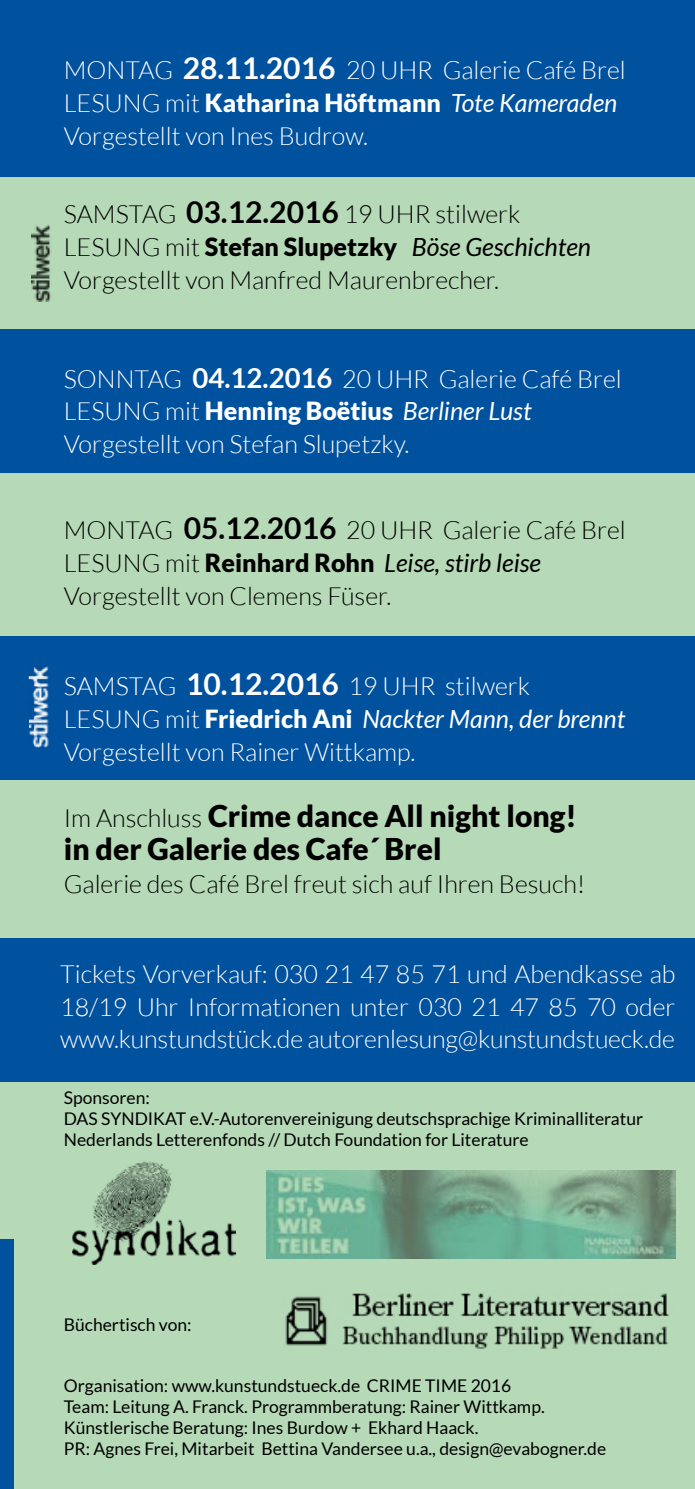
<style>
.page{position:relative;width:695px;height:1489px;background:#fff}
.page>*{position:absolute;margin:0;border:0;box-sizing:border-box;transform-origin:0 0}
.t1{font:900 30px/33px "Lato";color:#000}
.t2{font:300 25px/32.8px "Lato";color:#fff}
.t3{font:300 25px/32.8px "Lato";color:#000}
.t4{font:17.5px/21px "Lato";color:#000}
.s1{font-weight:700;font-size:30px}
.s2{font-weight:900}
.s3{font-weight:400;font-style:italic}
.s4{font-weight:700;font-size:27.5px}
.s5{font-weight:300;font-size:25px}
</style>
<div class="page">
<div style="left:0;top:0;width:694px;height:1488px;background:#b6d9b7"></div>
<div style="left:0;top:1239px;width:694px;height:249px;background:#00519e"></div>
<div style="left:14px;top:1234px;width:680px;height:254px;background:#b6d9b7"></div>
<img style="left:285px;top:1293px;width:384px;height:56px">
<div style="left:0;top:0;width:694px;height:177px;background:#00519e"></div>
<div style="left:0;top:636px;width:694px;height:143px;background:#00519e"></div>
<div style="left:0;top:938px;width:694px;height:143px;background:#00519e"></div>
<div style="left:0;top:330px;width:694px;height:143px;background:#00519e"></div>
<img style="left:32px;top:224px;width:19px;height:78px">
<img style="left:29px;top:665px;width:20px;height:82px">
<img style="left:73px;top:1161px;width:163px;height:103px">
<img style="left:266px;top:1170px;width:409px;height:87px">
<p class="t2" style="left:64px;top:54px;width:563px">MONTAG <span class="s1">28.11.2016</span> 20 UHR Galerie Café Brel<br>LESUNG mit <span class="s2">Katharina Höftmann</span> <span class="s3">Tote Kameraden<br></span>Vorgestellt von Ines Budrow.</p>
<p class="t3" style="left:64px;top:198px;width:528px">SAMSTAG <span class="s1">03.12.2016</span> 19 UHR stilwerk<br>LESUNG mit <span class="s2">Stefan Slupetzky</span> <span class="s3">Böse Geschichten<br></span>Vorgestellt von Manfred Maurenbrecher.</p>
<p class="t2" style="left:64px;top:362px;width:559px">SONNTAG <span class="s4">04.12.2016</span> 20 UHR Galerie Café Brel<br>LESUNG mit <span class="s2">Henning Boëtius</span> <span class="s3">Berliner Lust<br></span>Vorgestellt von Stefan Slupetzky.</p>
<p class="t3" style="left:64px;top:513px;width:563px">MONTAG <span class="s1">05.12.2016</span> 20 UHR Galerie Café Brel<br>LESUNG mit <span class="s2">Reinhard Rohn</span> <span class="s3">Leise, stirb leise<br></span>Vorgestellt von Clemens Füser.</p>
<p class="t2" style="left:64px;top:670px;width:563px">SAMSTAG <span class="s1">10.12.2016</span> 19 UHR stilwerk<br>LESUNG mit <span class="s2">Friedrich Ani</span> <span class="s3">Nackter Mann, der brennt<br></span>Vorgestellt von Rainer Wittkamp.</p>
<p class="t1" style="left:64px;top:798px;width:514px"><span class="s5">Im Anschluss</span> Crime dance All night long! in der Galerie des Cafe´ Brel</p>
<p class="t3" style="left:64px;top:867px;width:522px">Galerie des Café Brel freut sich auf Ihren Besuch!</p>
<p class="t2" style="left:60px;top:957px;width:616px;text-align:justify">Tickets Vorverkauf: 030 21 47 85 71 und Abendkasse ab 18/19 Uhr Informationen unter 030 21 47 85 70 oder www.kunstundstück.de autorenlesung@kunstundstueck.de</p>
<p class="t4" style="left:64px;top:1086px;width:580px">Sponsoren:<br>DAS SYNDIKAT e.V.-Autorenvereinigung deutschsprachige Kriminalliteratur<br>Nederlands Letterenfonds // Dutch Foundation for Literature</p>
<p class="t4" style="left:64px;top:1314px;width:129px">Büchertisch von:</p>
<p class="t4" style="left:64px;top:1374px;width:544px">Organisation: www.kunstundstueck.de CRIME TIME 2016<br>Team: Leitung A. Franck. Programmberatung: Rainer Wittkamp.<br>Künstlerische Beratung: Ines Burdow + Ekhard Haack.<br>PR: Agnes Frei, Mitarbeit Bettina Vandersee u.a., design@evabogner.de</p>
</div>
